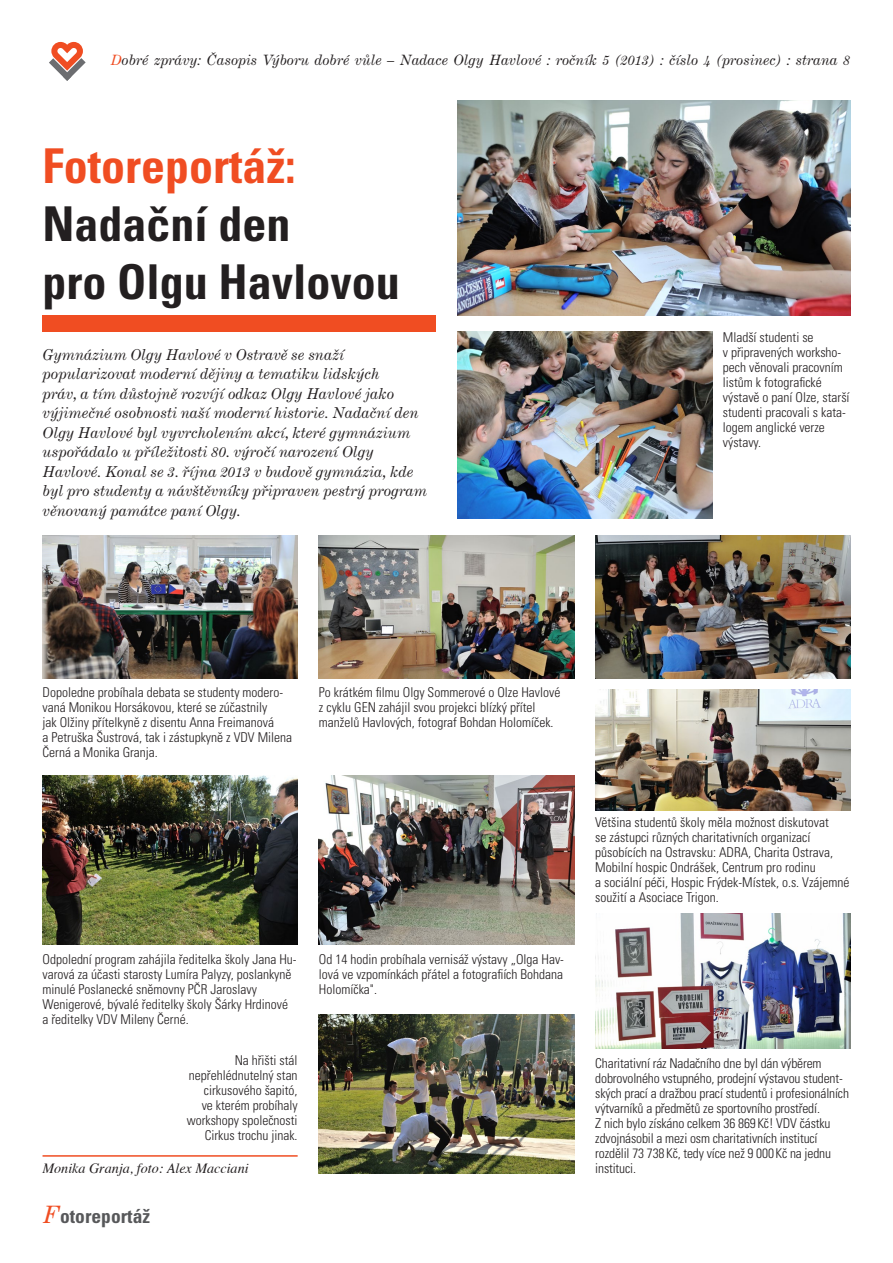
<style>
.page{position:relative;width:893px;height:1263px;background:#fff}
.page>*{position:absolute;margin:0;border:0;box-sizing:border-box;transform-origin:0 0}
.t1{font:700 condensed 48px/57.6px "Univers CE";color:#231f20}
.t2{font:700 condensed 48px "Univers CE";color:#f04d22}
.t3{font:700 condensed 19.5px "Univers CE";color:#57585a}
.t4{font:italic 15px/19.5px "Century Expanded CE";color:#231f20}
.t5{font:italic 14.25px "Century Expanded CE";color:#231f20}
.t6{font:italic 14.1px "Times";color:#231f20}
.t7{font:300 condensed 13.5px/15px "Univers CE";color:#231f20}
.s1{color:#f04d22}
.s2{font-family:"Century Expanded CE";font-weight:400;font-style:italic;font-stretch:normal;font-size:24px;color:#f04d22}
</style>
<div class="page">
<svg style="left:49px;top:42px;width:37px;height:39px"></svg>
<div style="left:43px;top:315px;width:393px;height:17px;background:#f04d22"></div>
<hr style="left:43px;top:1155px;width:255px;height:2px;background:#f04d22">
<img style="left:595px;top:914px;width:255px;height:135px">
<img style="left:457px;top:101px;width:393px;height:214px">
<img style="left:319px;top:535px;width:255px;height:143px">
<img style="left:595px;top:689px;width:255px;height:121px">
<img style="left:595px;top:535px;width:255px;height:143px">
<img style="left:43px;top:775px;width:255px;height:170px">
<img style="left:319px;top:1014px;width:255px;height:159px">
<img style="left:43px;top:535px;width:255px;height:143px">
<img style="left:457px;top:332px;width:255px;height:187px">
<img style="left:319px;top:775px;width:255px;height:170px">
<p class="t5" style="left:111px;top:52px;width:741px"><span class="s1">D</span>obré zprávy: Časopis Výboru dobré vůle – Nadace Olgy Havlové : ročník 5 (2013) : číslo 4 (prosinec) : strana 8</p>
<h1 class="t2" style="left:43px;top:139px;width:255px">Fotoreportáž:</h1>
<h1 class="t1" style="left:43px;top:196px;width:359px">Nadační den<br>pro Olgu Havlovou</h1>
<p class="t4" style="left:43px;top:345px;width:386px">Gymnázium Olgy Havlové v Ostravě se snaží popularizovat moderní dějiny a tematiku lidských<br>práv, a tím důstojně rozvíjí odkaz Olgy Havlové jako výjimečné osobnosti naší moderní historie. Nadační den Olgy Havlové byl vyvrcholením akcí, které gymnázium uspořádalo u příležitosti 80. výročí narození Olgy Havlové. Konal se 3. října 2013 v budově gymnázia, kde byl pro studenty a návštěvníky připraven pestrý program věnovaný památce paní Olgy.</p>
<p class="t7" style="left:723px;top:330px;width:128px">Mladší studenti se<br>v připravených worksho&shy;pech věnovali pracovním listům k fotografické výstavě o paní Olze, starší studenti pracovali s kata&shy;logem anglické verze výstavy.</p>
<p class="t7" style="left:43px;top:685px;width:251px">Dopoledne probíhala debata se studenty modero&shy;vaná Monikou Horsákovou, které se zúčastnily<br>jak Olžiny přítelkyně z disentu Anna Freimanová<br>a Petruška Šustrová, tak i zástupkyně z VDV Milena Černá a Monika Granja.</p>
<p class="t7" style="left:319px;top:685px;width:243px">Po krátkém filmu Olgy Sommerové o Olze Havlové z cyklu GEN zahájil svou projekci blízký přítel manželů Havlových, fotograf Bohdan Holomíček.</p>
<p class="t7" style="left:595px;top:815px;width:256px">Většina studentů školy měla možnost diskutovat<br>se zástupci různých charitativních organizací působících na Ostravsku: ADRA, Charita Ostrava, Mobilní hospic Ondrášek, Centrum pro rodinu<br>a sociální péči, Hospic Frýdek-Místek, o.s. Vzájemné soužití a Asociace Trigon.</p>
<p class="t7" style="left:43px;top:951px;width:256px">Odpolední program zahájila ředitelka školy Jana Hu&shy;varová za účasti starosty Lumíra Palyzy, poslankyně minulé Poslanecké sněmovny PČR Jaroslavy Wenigerové, bývalé ředitelky školy Šárky Hrdinové a ředitelky VDV Mileny Černé.</p>
<p class="t7" style="left:319px;top:951px;width:247px;text-align:justify">Od 14 hodin probíhala vernisáž výstavy „Olga Hav&shy;lová ve vzpomínkách přátel a fotografiích Bohdana Holomíčka".</p>
<p class="t7" style="left:187px;top:1053px;width:112px;text-align:right">Na hřišti stál nepřehlédnutelný stan cirkusového šapitó,<br>ve kterém probíhaly workshopy společnosti<br>Cirkus trochu jinak.</p>
<p class="t7" style="left:595px;top:1056px;width:255px">Charitativní ráz Nadačního dne byl dán výběrem dobrovolného vstupného, prodejní výstavou student&shy;ských prací a dražbou prací studentů i profesionálních výtvarníků a předmětů ze sportovního prostředí.<br>Z nich bylo získáno celkem 36 869Kč! VDV částku zdvojnásobil a mezi osm charitativních institucí rozdělil 73 738Kč, tedy více než 9 000Kč na jednu instituci.</p>
<p class="t6" style="left:43px;top:1156px;width:208px">Monika Granja, foto: Alex Macciani</p>
<h2 class="t3" style="left:43px;top:1205px;width:109px"><span class="s2">F</span>otoreportáž</h2>
</div>
